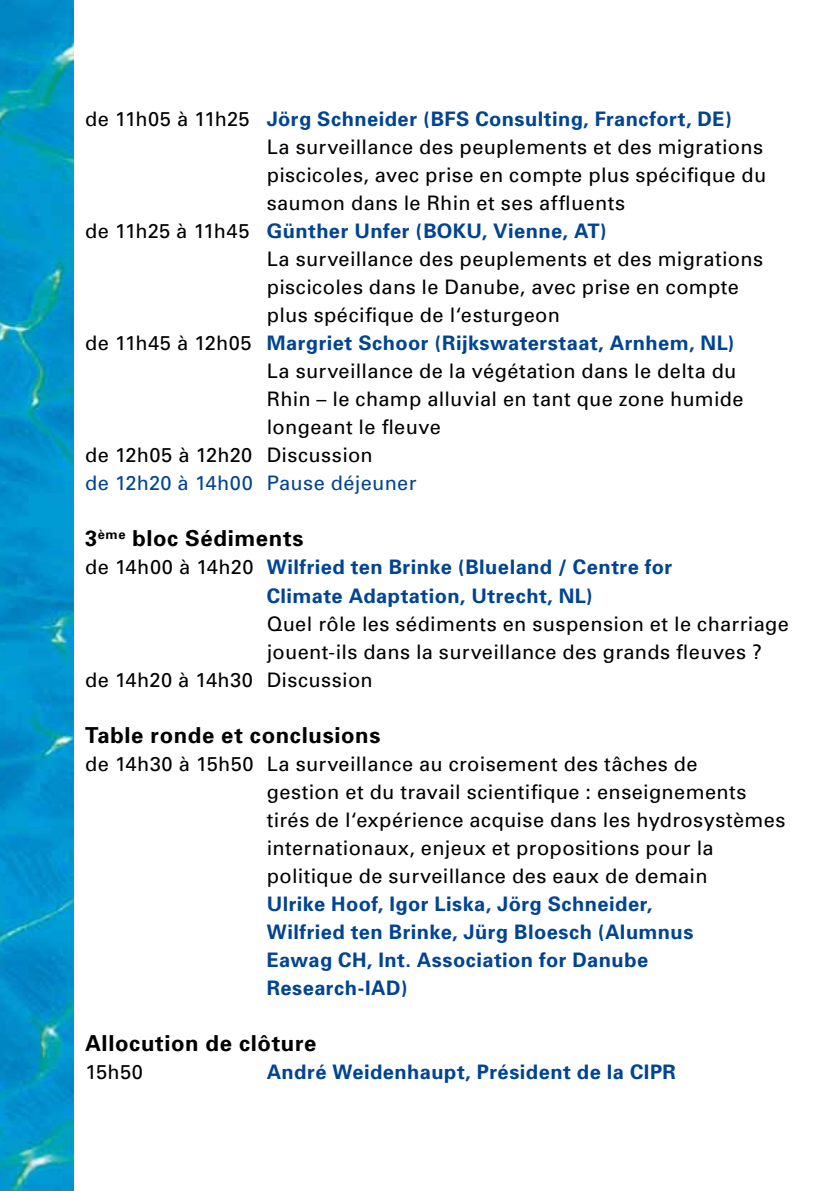
<style>
.page{position:relative;width:840px;height:1191px;background:#fff}
.page>*{position:absolute;margin:0;border:0;box-sizing:border-box;transform-origin:0 0}
.t1{font:700 22px "Univers";letter-spacing:.03em;color:#000}
.t2{font:20px/28px "Univers";letter-spacing:.02em;color:#000}
.t3{font:700 20px/28px "Univers";letter-spacing:.02em;color:#004494}
.t4{font:20px "Univers";letter-spacing:.015em;color:#004494}
.s1{font-weight:400;color:#000}
</style>
<div class="page">
<img style="left:0;top:0;width:74px;height:1191px">
<p class="t3" style="left:85px;top:105px;width:648px"><span class="s1">de 11h05 à 11h25</span> Jörg Schneider (BFS Consulting, Francfort, DE )</p>
<p class="t2" style="left:266px;top:133px;width:497px">La surveillance des peuplements et des migrations</p>
<p class="t2" style="left:266px;top:161px;width:500px">piscicoles, avec prise en compte plus spécifique du</p>
<p class="t2" style="left:266px;top:189px;width:359px">saumon dans le Rhin et ses affluents</p>
<p class="t3" style="left:85px;top:217px;width:523px"><span class="s1">de 11h25 à 11h45</span> Günther Unfer (BOKU, Vienne, AT)</p>
<p class="t2" style="left:266px;top:245px;width:497px">La surveillance des peuplements et des migrations</p>
<p class="t2" style="left:266px;top:273px;width:473px">piscicoles dans le Danube, avec prise en compte</p>
<p class="t2" style="left:266px;top:301px;width:294px">plus spécifique de l‘esturgeon</p>
<p class="t3" style="left:85px;top:329px;width:650px"><span class="s1">de 11h45 à 12h05</span> Margriet Schoor (Rijkswaterstaat, Arnhem, NL)</p>
<p class="t2" style="left:266px;top:357px;width:471px">La surveillance de la végétation dans le delta du</p>
<p class="t2" style="left:266px;top:385px;width:478px">Rhin – le champ alluvial en tant que zone humide</p>
<p class="t2" style="left:266px;top:413px;width:175px">longeant le fleuve</p>
<p class="t2" style="left:85px;top:441px;width:289px">de 12h05 à 12h20 Discussion</p>
<p class="t4" style="left:85px;top:472px;width:333px">de 12h20 à 14h00 Pause déjeuner</p>
<p class="t1" style="left:85px;top:525px;width:220px">3<sup>ème</sup> bloc Sédiments</p>
<p class="t3" style="left:266px;top:553px;width:407px;text-indent:-181px"><span class="s1">de 14h00 à 14h20</span> Wilfried ten Brinke (Blueland / Centre for<br>Climate Adaptation, Utrecht, NL)</p>
<p class="t2" style="left:266px;top:609px;width:523px">Quel rôle les sédiments en suspension et le charriage</p>
<p class="t2" style="left:266px;top:637px;width:496px">jouent-ils dans la surveillance des grands fleuves ?</p>
<p class="t2" style="left:85px;top:665px;width:289px">de 14h20 à 14h30 Discussion</p>
<p class="t1" style="left:85px;top:721px;width:296px">Table ronde et conclusions</p>
<p class="t2" style="left:266px;top:749px;width:520px;text-indent:-181px">de 14h30 à 15h50 La surveillance au croisement des tâches de<br>gestion et du travail scientifique : enseignements tirés de l‘expérience acquise dans les hydrosystèmes internationaux, enjeux et propositions pour la politique de surveillance des eaux de demain</p>
<p class="t3" style="left:266px;top:889px;width:428px">Ulrike Hoof, Igor Liska, Jörg Schneider,<br>Wilfried ten Brinke, Jürg Bloesch (Alumnus<br>Eawag CH, Int. Association for Danube</p>
<p class="t3" style="left:85px;top:973px;width:99px">R</p>
<p class="t3" style="left:280px;top:973px;width:97px">esearch-IAD</p>
<p class="t3" style="left:401px;top:973px;width:8px">)</p>
<p class="t1" style="left:85px;top:1029px;width:232px">Allocution de clôture</p>
<p class="t2" style="left:85px;top:1057px;width:59px">15h50</p>
<p class="t3" style="left:266px;top:1057px;width:376px">André Weidenhaupt, Président de la CIPR</p>
</div>
